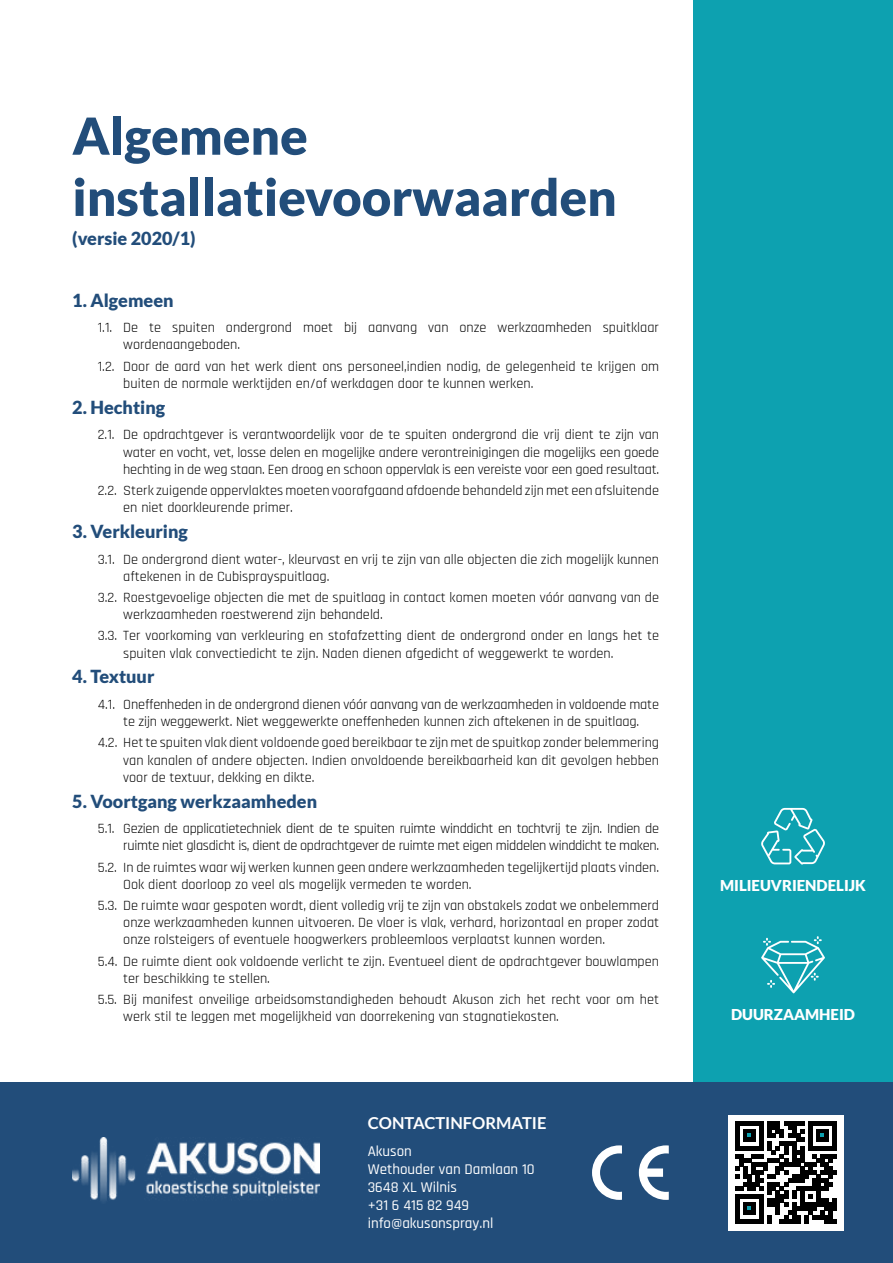
<style>
.page{position:relative;width:893px;height:1263px;background:#fff}
.page>*{position:absolute;margin:0;border:0;box-sizing:border-box;transform-origin:0 0}
.t1{font:900 51px/61.2px "Lato";color:#224d7a}
.t2{font:900 18px "Lato";color:#224d7a}
.t3{font:700 16.5px "Lato";color:#fff}
.t4{font:500 15px/18px "Rajdhani";color:#fff}
.t5{font:900 15px "Lato";color:#fff}
.t6{font:14.25px/17.1px "Rajdhani";color:#000}
.t7{font:14.25px/17.1px "Rajdhani";letter-spacing:-.02em;color:#000;text-align:right}
</style>
<div class="page">
<div style="left:693px;top:0;width:200px;height:1089px;background:#0da1b0"></div>
<div style="left:0;top:1082px;width:893px;height:181px;background:#224d7a"></div>
<svg style="left:592px;top:1145px;width:30px;height:55px"></svg>
<svg style="left:639px;top:1145px;width:30px;height:55px"></svg>
<div style="left:728px;top:1115px;width:116px;height:115px;background:#fff"></div>
<svg style="left:735px;top:1121px;width:102px;height:102px"></svg>
<img style="left:72px;top:1138px;width:248px;height:63px">
<svg style="left:761px;top:808px;width:64px;height:56px"></svg>
<svg style="left:761px;top:936px;width:64px;height:57px"></svg>
<h1 class="t1" style="left:72px;top:104px;width:546px">Algemene installatievoorwaarden</h1>
<p class="t2" style="left:72px;top:228px;width:125px">(versie 2020/1)</p>
<p class="t2" style="left:72px;top:290px;width:103px">1. Algemeen</p>
<p class="t6" style="left:123px;top:320px;width:537px;text-indent:-26px">1.1. De te spuiten ondergrond moet bij aanvang van onze werkzaamheden spuitklaar wordenaangeboden.</p>
<p class="t6" style="left:123px;top:358px;width:537px;text-indent:-26px">1.2. Door de aard van het werk dient ons personeel,indien nodig, de gelegenheid te krijgen om buiten de normale werktijden en/of werkdagen door te kunnen werken.</p>
<p class="t2" style="left:72px;top:397px;width:94px">2. Hechting</p>
<p class="t6" style="left:123px;top:427px;width:537px;text-align:justify;text-indent:-26px">2.1. De opdrachtgever is verantwoordelijk voor de te spuiten ondergrond die vrij dient te zijn van water en vocht, vet, losse delen en mogelijke andere verontreinigingen die mogelijks een goede hechting in de weg staan. Een droog en schoon oppervlak is een vereiste voor een goed resultaat.</p>
<p class="t6" style="left:123px;top:482px;width:537px;text-indent:-26px">2.2. Sterk zuigende oppervlaktes moeten voorafgaand afdoende behandeld zijn met een afsluitende en niet doorkleurende primer.</p>
<p class="t2" style="left:72px;top:521px;width:117px">3. Verkleuring</p>
<p class="t6" style="left:123px;top:551px;width:537px;text-indent:-26px">3.1. De ondergrond dient water-, kleurvast en vrij te zijn van alle objecten die zich mogelijk kunnen aftekenen in de Cubisprayspuitlaag.</p>
<p class="t6" style="left:123px;top:589px;width:537px;text-indent:-26px">3.2. Roestgevoelige objecten die met de spuitlaag in contact komen moeten vóór aanvang van de werkzaamheden roestwerend zijn behandeld.</p>
<p class="t6" style="left:123px;top:628px;width:537px;text-indent:-26px">3.3. Ter voorkoming van verkleuring en stofafzetting dient de ondergrond onder en langs het te spuiten vlak convectiedicht te zijn. Naden dienen afgedicht of weggewerkt te worden.</p>
<p class="t2" style="left:72px;top:666px;width:84px">4. Textuur</p>
<p class="t6" style="left:98px;top:696px;width:563px;text-align:center">4.1. Oneffenheden in de ondergrond dienen vóór aanvang van de werkzaamheden in voldoende mate te zijn weggewerkt. Niet weggewerkte oneffenheden kunnen zich aftekenen in de spuitlaag.</p>
<p class="t6" style="left:123px;top:735px;width:537px;text-align:justify;text-indent:-26px">4.2. Het te spuiten vlak dient voldoende goed bereikbaar te zijn met de spuitkop zonder belemmering van kanalen of andere objecten. Indien onvoldoende bereikbaarheid kan dit gevolgen hebben voor de textuur, dekking en dikte.</p>
<p class="t2" style="left:72px;top:790px;width:246px">5. Voortgang werkzaamheden</p>
<p class="t7" style="left:98px;top:820px;width:563px">5.1. Gezien de applicatietechniek dient de te spuiten ruimte winddicht en tochtvrij te zijn. Indien de ruimte niet glasdicht is, dient de opdrachtgever de ruimte met eigen middelen winddicht te maken.</p>
<p class="t6" style="left:123px;top:859px;width:537px;text-indent:-26px">5.2. In de ruimtes waar wij werken kunnen geen andere werkzaamheden tegelijkertijd plaats vinden.<br>Ook dient doorloop zo veel als mogelijk vermeden te worden.</p>
<p class="t6" style="left:123px;top:897px;width:537px;text-align:justify;text-indent:-26px">5.3. De ruimte waar gespoten wordt, dient volledig vrij te zijn van obstakels zodat we onbelemmerd onze werkzaamheden kunnen uitvoeren. De vloer is vlak, verhard, horizontaal en proper zodat onze rolsteigers of eventuele hoogwerkers probleemloos verplaatst kunnen worden.</p>
<p class="t6" style="left:123px;top:953px;width:537px;text-indent:-26px">5.4. De ruimte dient ook voldoende verlicht te zijn. Eventueel dient de opdrachtgever bouwlampen ter beschikking te stellen.</p>
<p class="t6" style="left:123px;top:991px;width:537px;text-indent:-26px">5.5. Bij manifest onveilige arbeidsomstandigheden behoudt Akuson zich het recht voor om het werk stil te leggen met mogelijkheid van doorrekening van stagnatiekosten.</p>
<p class="t3" style="left:368px;top:1113px;width:180px">CONTACTINFORMATIE</p>
<p class="t4" style="left:368px;top:1142px;width:168px">Akuson<br>Wethouder van Damlaan 10<br>3648 XL Wilnis<br>+31 6 415 82 949 info@akusonspray.nl</p>
<p class="t5" style="left:720px;top:876px;width:147px">milieuvriendelijk</p>
<p class="t5" style="left:731px;top:1006px;width:125px">Duurzaamheid</p>
</div>
